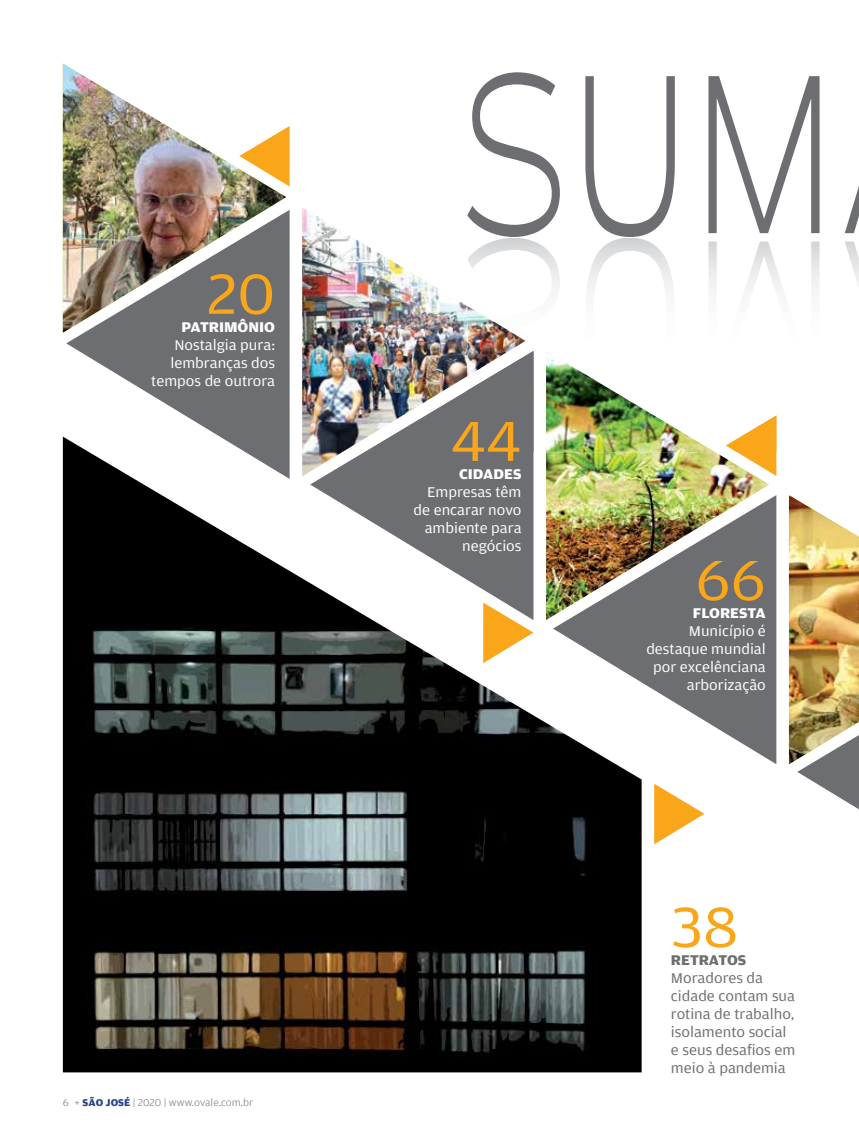
<style>
.page{position:relative;width:859px;height:1136px;background:#fff}
.page>*{position:absolute;margin:0;border:0;box-sizing:border-box;transform-origin:0 0}
.t1{font:expanded 224.1px "Corbert";color:#6d6e71;scale:.59 1}
.t2{font:59.85px "valearte";color:#faa61a}
.t3{font:15px/18px "valearte";color:#fff;text-align:right}
.t4{font:15px/18px "valearte";color:#6d6e71}
.t5{font:700 15px "valearte";color:#fff}
.t6{font:700 15px "valearte";color:#6d6e71}
.t7{font:300 10.5px "valearte";color:#808285}
.s1{font-weight:700;color:#25408f}
</style>
<div class="page">
<img style="left:63px;top:64px;width:223px;height:269px">
<img style="left:66px;top:210px;width:224px;height:226px">
<img style="left:302px;top:207px;width:165px;height:144px">
<img style="left:642px;top:452px;width:127px;height:43px">
<svg style="left:642px;top:495px;width:134px;height:269px;fill:#6d6e71"></svg>
<img style="left:789px;top:495px;width:70px;height:314px">
<svg style="left:239px;top:126px;width:51px;height:60px"></svg>
<img style="left:467px;top:238px;width:392px;height:214px">
<img style="left:467px;top:306px;width:58px;height:45px">
<img style="left:302px;top:351px;width:165px;height:85px">
<img style="left:467px;top:351px;width:66px;height:85px">
<img style="left:546px;top:351px;width:169px;height:101px">
<svg style="left:726px;top:452px;width:50px;height:24px"></svg>
<img style="left:726px;top:415px;width:50px;height:37px">
<img style="left:63px;top:436px;width:579px;height:636px">
<svg style="left:654px;top:783px;width:50px;height:61px"></svg>
<h2 class="t2" style="left:207px;top:260px;width:70px">20</h2>
<p class="t5" style="left:182px;top:318px;width:95px">PATRIMÔNIO</p>
<p class="t3" style="left:151px;top:336px;width:125px">Nostalgia pura: lembranças dos tempos de outrora</p>
<p class="t7" style="left:63px;top:1096px;width:192px">6 + <span class="s1">SÃO JOSÉ</span> | 2020 | www.ovale.com.br</p>
<h1 class="t1" style="left:458px;top:-22px;width:644px">SUM</h1>
<h2 class="t2" style="left:451px;top:408px;width:72px">44</h2>
<p class="t5" style="left:459px;top:465px;width:64px">CIDADES</p>
<p class="t3" style="left:414px;top:483px;width:109px">Empresas têm de encarar novo ambiente para negócios</p>
<h2 class="t2" style="left:695px;top:546px;width:72px">66</h2>
<p class="t5" style="left:693px;top:604px;width:74px">FLORESTA</p>
<p class="t3" style="left:646px;top:622px;width:121px">Município é destaque mundial por excelênciana arborização</p>
<h2 class="t2" style="left:671px;top:893px;width:69px">38</h2>
<p class="t6" style="left:671px;top:951px;width:77px">RETRATOS</p>
<p class="t4" style="left:671px;top:968px;width:126px">Moradores da cidade contam sua rotina de trabalho, isolamento social e seus desafios em meio à pandemia</p>
</div>
